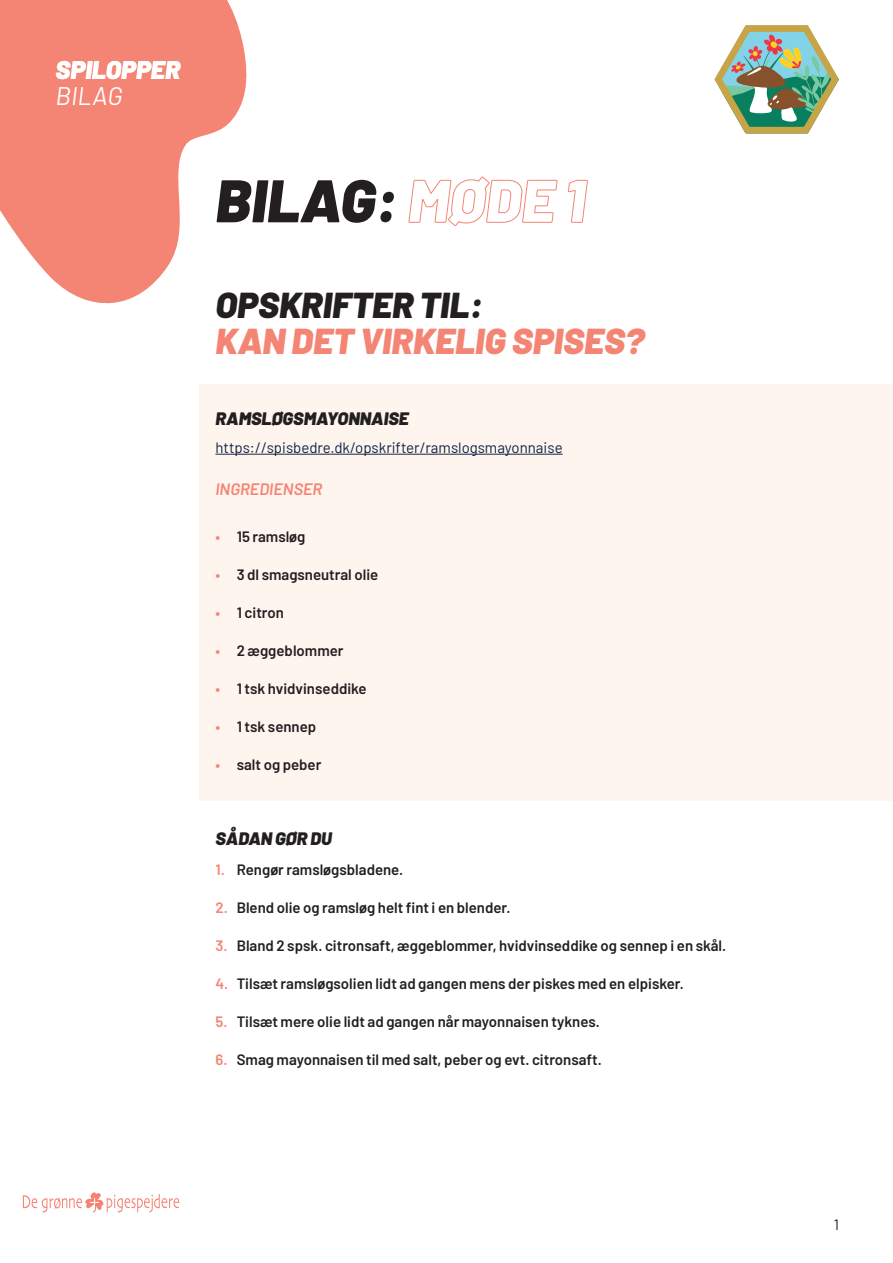
<style>
.page{position:relative;width:893px;height:1263px;background:#fff}
.page>*{position:absolute;margin:0;border:0;box-sizing:border-box;transform-origin:0 0}
.Overskrift_-_prio{font:italic 900 60px "Barlow";color:#231f20}
.Overskrift{font:italic 900 36px "Barlow";color:#f48473}
.Overskrift-2{font:italic 900 36px "Barlow";color:#231f20}
.TEMA{font:italic 900 25.5px "Barlow";color:#fff}
.t1{font:italic 25.5px "Barlow";color:#fff}
.Mellemrubrik{font:italic 900 18px "Barlow";color:#231f20}
.Manchet{font:italic 600 16.5px "Barlow";color:#f48473}
.t2{font:600 15px "Barlow";color:#231f20}
.Brødtekst{font:15px "Barlow";color:#122444}
.t3{font:15px "Barlow";color:#231f20}
.s1{color:#f48473}
</style>
<div class="page">
<div style="left:200px;top:385px;width:693px;height:416px;background:#fef5ef"></div>
<hr style="left:215px;top:454px;width:348px;height:1px;background:#122444">
<svg style="left:0;top:0;width:252px;height:401px;fill:#f48473"></svg>
<svg style="left:714px;top:25px;width:125px;height:109px"></svg>
<svg style="left:23px;top:1192px;width:156px;height:20px"></svg>
<p class="TEMA" style="left:56px;top:51px;width:126px">SPILOPPER</p>
<h3 class="t1" style="left:56px;top:77px;width:68px">BILAG</h3>
<p class="Overskrift_-_prio" style="left:215px;top:156px;width:371px">BILAG: <span class="s1">MØDE 1</span></p>
<p class="Overskrift-2" style="left:215px;top:278px;width:269px">OPSKRIFTER TIL:</p>
<p class="Overskrift" style="left:215px;top:314px;width:431px">KAN DET VIRKELIG SPISES?</p>
<p class="Mellemrubrik" style="left:215px;top:405px;width:195px">RAMSLØGSMAYONNAISE</p>
<p class="Brødtekst" style="left:215px;top:437px;width:349px">https://spisbedre.dk/opskrifter/ramslogsmayonnaise</p>
<p class="Manchet" style="left:215px;top:477px;width:108px">INGREDIENSER</p>
<p class="t2" style="left:215px;top:525px;width:92px"><span class="s1">•</span> 15 ramsløg</p>
<p class="t2" style="left:215px;top:563px;width:164px"><span class="s1">•</span> 3 dl smagsneutral olie</p>
<p class="t2" style="left:215px;top:601px;width:70px"><span class="s1">•</span> 1 citron</p>
<p class="t2" style="left:215px;top:639px;width:130px"><span class="s1">•</span> 2 æggeblommer</p>
<p class="t2" style="left:215px;top:677px;width:153px"><span class="s1">•</span> 1 tsk hvidvinseddike</p>
<p class="t2" style="left:215px;top:715px;width:102px"><span class="s1">•</span> 1 tsk sennep</p>
<p class="t2" style="left:215px;top:753px;width:107px"><span class="s1">•</span> salt og peber</p>
<p class="Mellemrubrik" style="left:215px;top:825px;width:118px">SÅDAN GØR DU</p>
<p class="t2" style="left:215px;top:858px;width:189px"><span class="s1">1.</span> Rengør ramsløgsbladene.</p>
<p class="t2" style="left:215px;top:896px;width:297px"><span class="s1">2.</span> Blend olie og ramsløg helt fint i en blender.</p>
<p class="t2" style="left:215px;top:934px;width:512px"><span class="s1">3.</span> Bland 2 spsk. citronsaft, æggeblommer, hvidvinseddike og sennep i en skål.</p>
<p class="t2" style="left:215px;top:972px;width:470px"><span class="s1">4.</span> Tilsæt ramsløgsolien lidt ad gangen mens der piskes med en elpisker.</p>
<p class="t2" style="left:215px;top:1010px;width:386px"><span class="s1">5.</span> Tilsæt mere olie lidt ad gangen når mayonnaisen tyknes.</p>
<p class="t2" style="left:215px;top:1048px;width:388px"><span class="s1">6.</span> Smag mayonnaisen til med salt, peber og evt. citronsaft.</p>
<p class="t3" style="left:834px;top:1214px;width:7px">1</p>
</div>
